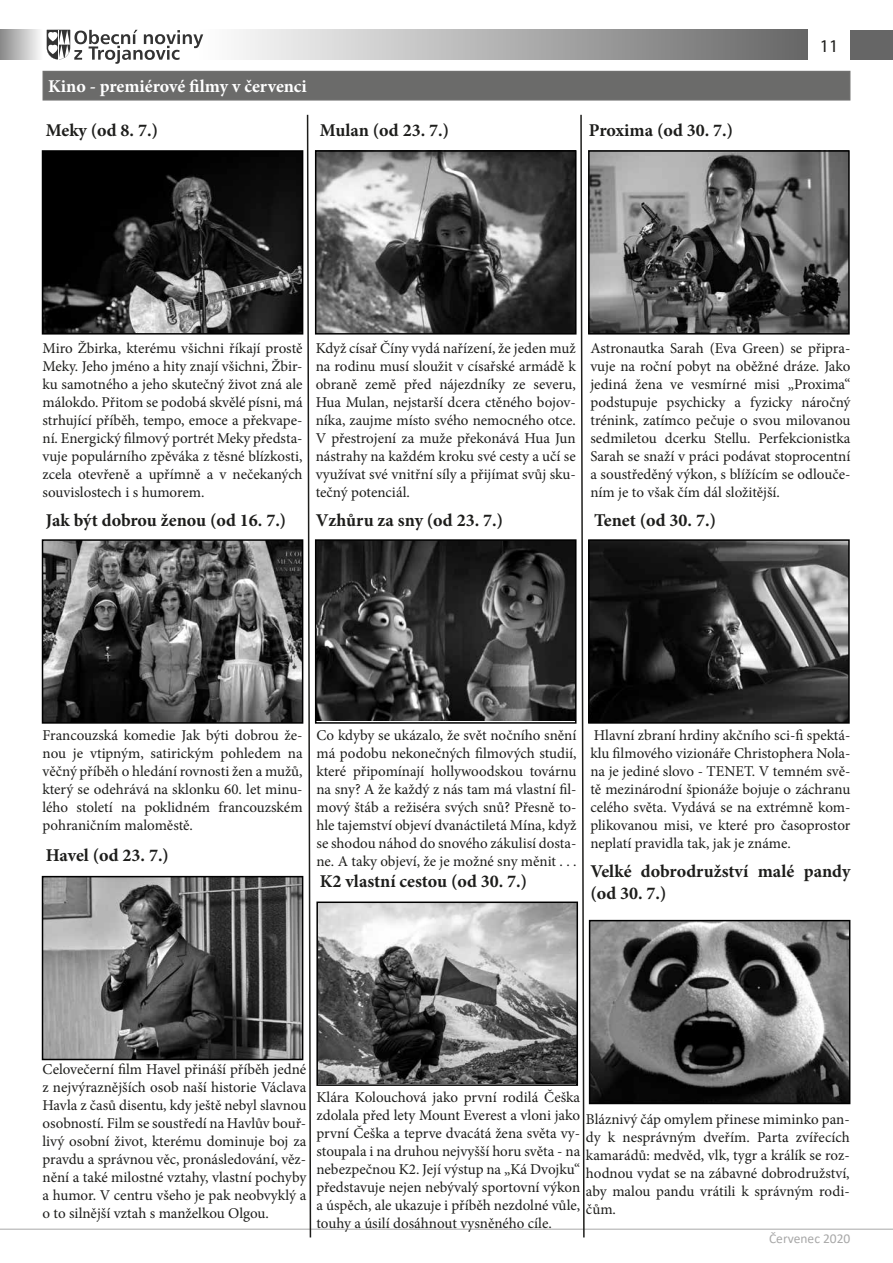
<style>
.page{position:relative;width:893px;height:1263px;background:#fff}
.page>*{position:absolute;margin:0;border:0;box-sizing:border-box;transform-origin:0 0}
.t1{font:700 18px/21.6px "Minion Pro";color:#1d1d1b}
.t2{font:700 18px "Minion Pro";letter-spacing:-.005em;color:#fff}
.t3{font:18px "Myriad Pro";color:#1d1d1b}
.t4{font:15px/18px "Minion Pro";color:#1d1d1b;text-align:justify}
.t5{font:13.5px "Calibri";color:#a8a8a8}
</style>
<div class="page">
<div style="left:850px;top:30px;width:43px;height:30px;background:#666"></div>
<div style="left:200px;top:30px;width:608px;height:30px;background:linear-gradient(to right,#fefefe,#666)"></div>
<div style="left:0;top:30px;width:43px;height:30px;background:linear-gradient(to right,#898989,#fdfdfd)"></div>
<svg style="left:47px;top:30px;width:156px;height:34px"></svg>
<hr style="left:0;top:1229px;width:893px;height:1px;background:#a8a8a8">
<div style="left:43px;top:72px;width:807px;height:28px;background:#6b6b6a"></div>
<div style="left:43px;top:71px;width:807px;height:30px;border:2px solid #70706f"></div>
<img style="left:45px;top:542px;width:255px;height:179px">
<div style="left:42px;top:539px;width:261px;height:185px;border:2px solid #000"></div>
<img style="left:45px;top:153px;width:255px;height:179px">
<div style="left:42px;top:150px;width:261px;height:185px;border:2px solid #000"></div>
<img style="left:45px;top:879px;width:255px;height:178px">
<div style="left:42px;top:876px;width:261px;height:184px;border:2px solid #000"></div>
<img style="left:318px;top:153px;width:255px;height:179px">
<div style="left:315px;top:150px;width:261px;height:185px;border:2px solid #000"></div>
<img style="left:318px;top:542px;width:255px;height:179px">
<div style="left:315px;top:539px;width:261px;height:185px;border:2px solid #000"></div>
<img style="left:319px;top:904px;width:256px;height:179px">
<div style="left:316px;top:901px;width:262px;height:185px;border:2px solid #000"></div>
<img style="left:591px;top:153px;width:256px;height:179px">
<div style="left:588px;top:150px;width:262px;height:185px;border:2px solid #000"></div>
<img style="left:591px;top:542px;width:256px;height:179px">
<div style="left:588px;top:539px;width:262px;height:185px;border:2px solid #000"></div>
<img style="left:592px;top:923px;width:255px;height:178px">
<div style="left:589px;top:920px;width:261px;height:184px;border:2px solid #000"></div>
<svg style="left:306px;top:114px;width:6px;height:1124px"></svg>
<svg style="left:579px;top:114px;width:6px;height:1124px"></svg>
<p class="t2" style="left:48px;top:74px;width:260px">Kino - premiérové filmy v červenci</p>
<p class="t1" style="left:46px;top:119px;width:114px">Meky (od 8. 7.)</p>
<p class="t1" style="left:320px;top:119px;width:131px">Mulan (od 23. 7.)</p>
<p class="t1" style="left:589px;top:119px;width:146px">Proxima (od 30. 7.)</p>
<p class="t3" style="left:820px;top:35px;width:20px">11</p>
<p class="t4" style="left:43px;top:339px;width:262px">Miro Žbirka, kterému všichni říkají prostě Meky. Jeho jméno a hity znají všichni, Žbir&shy;ku samotného a jeho skutečný život zná ale málokdo. Přitom se podobá skvělé písni, má strhující příběh, tempo, emoce a překvape&shy;ní. Energický filmový portrét Meky předsta&shy;vuje populárního zpěváka z těsné blízkosti, zcela otevřeně a upřímně a v nečekaných souvislostech i s humorem.</p>
<p class="t1" style="left:46px;top:509px;width:242px">Jak být dobrou ženou (od 16. 7.)</p>
<p class="t4" style="left:316px;top:339px;width:262px">Když císař Číny vydá nařízení, že jeden muž na rodinu musí sloužit v císařské armádě k obraně země před nájezdníky ze severu, Hua Mulan, nejstarší dcera ctěného bojov&shy;níka, zaujme místo svého nemocného otce.<br>V přestrojení za muže překonává Hua Jun nástrahy na každém kroku své cesty a učí se využívat své vnitřní síly a přijímat svůj sku&shy;tečný potenciál.</p>
<p class="t1" style="left:316px;top:509px;width:189px">Vzhůru za sny (od 23. 7.)</p>
<p class="t4" style="left:590px;top:339px;width:262px">Astronautka Sarah (Eva Green) se připra&shy;vuje na roční pobyt na oběžné dráze. Jako jediná žena ve vesmírné misi „Proxima“ podstupuje psychicky a fyzicky náročný trénink, zatímco pečuje o svou milovanou sedmiletou dcerku Stellu. Perfekcionistka Sarah se snaží v práci podávat stoprocentní a soustředěný výkon, s blížícím se odlouče&shy;ním je to však čím dál složitější.</p>
<p class="t1" style="left:594px;top:509px;width:123px">Tenet (od 30. 7.)</p>
<p class="t4" style="left:43px;top:726px;width:262px">Francouzská komedie Jak býti dobrou že&shy;nou je vtipným, satirickým pohledem na věčný příběh o hledání rovnosti žen a mužů, který se odehrává na sklonku 60. let minu&shy;lého století na poklidném francouzském pohraničním maloměstě.</p>
<p class="t1" style="left:46px;top:844px;width:124px">Havel (od 23. 7.)</p>
<p class="t4" style="left:316px;top:726px;width:262px">Co kdyby se ukázalo, že svět nočního snění má podobu nekonečných filmových studií, které připomínají hollywoodskou továrnu na sny? A že každý z nás tam má vlastní fil&shy;mový štáb a režiséra svých snů? Přesně to&shy;hle tajemství objeví dvanáctiletá Mína, když se shodou náhod do snového zákulisí dosta&shy;ne. A taky objeví, že je možné sny měnit . . .</p>
<p class="t1" style="left:320px;top:870px;width:209px">K2 vlastní cestou (od 30. 7.)</p>
<p class="t4" style="left:590px;top:726px;width:262px">Hlavní zbraní hrdiny akčního sci-fi spektá&shy;klu filmového vizionáře Christophera Nola&shy;na je jediné slovo - TENET. V temném svě&shy;tě mezinárodní špionáže bojuje o záchranu celého světa. Vydává se na extrémně kom&shy;plikovanou misi, ve které pro časoprostor neplatí pravidla tak, jak je známe.</p>
<p class="t1" style="left:590px;top:860px;width:262px">Velké dobrodružství malé pandy (od 30. 7.)</p>
<p class="t4" style="left:43px;top:1060px;width:265px">Celovečerní film Havel přináší příběh jedné z nejvýraznějších osob naší historie Václava Havla z časů disentu, kdy ještě nebyl slavnou osobností. Film se soustředí na Havlův bouř&shy;livý osobní život, kterému dominuje boj za pravdu a správnou věc, pronásledování, věz&shy;nění a také milostné vztahy, vlastní pochyby a humor. V centru všeho je pak neobvyklý a o to silnější vztah s manželkou Olgou.</p>
<p class="t4" style="left:316px;top:1088px;width:265px">Klára Kolouchová jako první rodilá Češka zdolala před lety Mount Everest a vloni jako první Češka a teprve dvacátá žena světa vy&shy;stoupala i na druhou nejvyšší horu světa - na nebezpečnou K2. Její výstup na „Ká Dvojku“ představuje nejen nebývalý sportovní výkon a úspěch, ale ukazuje i příběh nezdolné vůle, touhy a úsilí dosáhnout vysněného cíle.</p>
<p class="t4" style="left:586px;top:1110px;width:265px">Bláznivý čáp omylem přinese miminko pan&shy;dy k nesprávným dveřím. Parta zvířecích kamarádů: medvěd, vlk, tygr a králík se roz&shy;hodnou vydat se na zábavné dobrodružství, aby malou pandu vrátili k správným rodi&shy;čům.</p>
<p class="t5" style="left:769px;top:1229px;width:83px">Červenec 2020</p>
</div>
